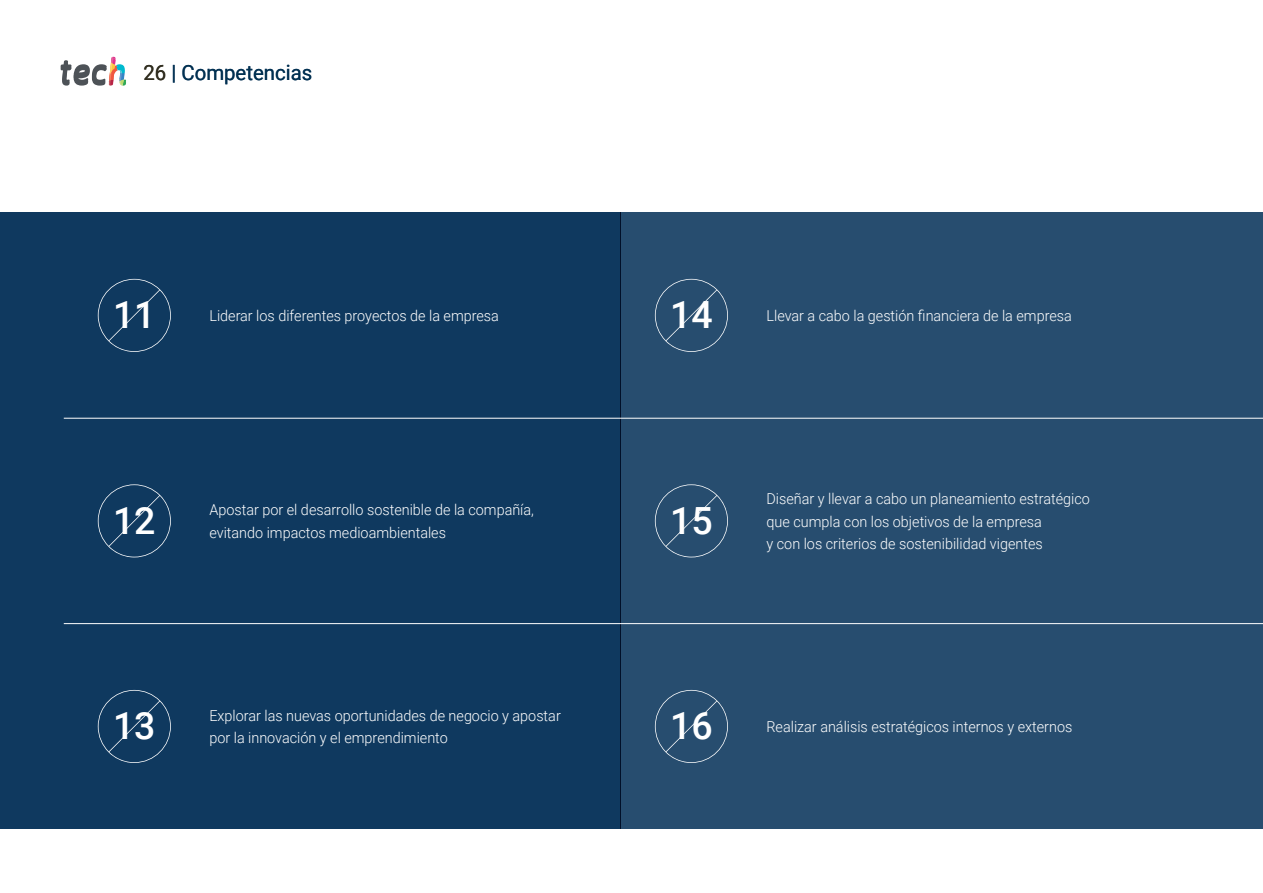
<style>
.page{position:relative;width:1263px;height:893px;background:#fff}
.page>*{position:absolute;margin:0;border:0;box-sizing:border-box;transform-origin:0 0}
.t1{font:500 37.5px "Roboto";color:#fff}
.t2{font:21px "Roboto";color:#013151}
.t3{font:300 15px/22.5px "Roboto";color:#fff;scale:.96 1}
.s1{color:#312e20}
</style>
<div class="page">
<div style="left:0;top:213px;width:621px;height:616px;background:#0f395f"></div>
<div style="left:621px;top:213px;width:642px;height:616px;background:#274d6f"></div>
<svg style="left:98px;top:484px;width:73px;height:73px"></svg>
<svg style="left:655px;top:484px;width:73px;height:73px"></svg>
<svg style="left:98px;top:279px;width:73px;height:73px"></svg>
<svg style="left:655px;top:279px;width:73px;height:73px"></svg>
<svg style="left:98px;top:690px;width:73px;height:73px"></svg>
<svg style="left:655px;top:690px;width:73px;height:73px"></svg>
<hr style="left:64px;top:418px;width:1199px;height:1px;background:#fff">
<hr style="left:64px;top:623px;width:1199px;height:1px;background:#fff">
<svg style="left:61px;top:57px;width:65px;height:29px"></svg>
<h2 class="t2" style="left:144px;top:57px;width:170px"><span class="s1">26</span> | Competencias</h2>
<h1 class="t1" style="left:113px;top:288px;width:44px">11</h1>
<p class="t3" style="left:209px;top:304px;width:303px">Liderar los diferentes proyectos de la empresa</p>
<h1 class="t1" style="left:670px;top:288px;width:44px">14</h1>
<p class="t3" style="left:766px;top:304px;width:320px">Llevar a cabo la gestión financiera de la empresa</p>
<h1 class="t1" style="left:113px;top:494px;width:44px">12</h1>
<p class="t3" style="left:209px;top:498px;width:340px">Apostar por el desarrollo sostenible de la compañía,</p>
<p class="t3" style="left:209px;top:521px;width:248px">evitando impactos medioambientales</p>
<h1 class="t1" style="left:113px;top:699px;width:44px">13</h1>
<p class="t3" style="left:209px;top:704px;width:368px">Explorar las nuevas oportunidades de negocio y apostar</p>
<p class="t3" style="left:209px;top:726px;width:250px">por la innovación y el emprendimiento</p>
<h1 class="t1" style="left:670px;top:494px;width:44px">15</h1>
<p class="t3" style="left:766px;top:487px;width:338px">Diseñar y llevar a cabo un planeamiento estratégico que cumpla con los objetivos de la empresa<br>y con los criterios de sostenibilidad vigentes</p>
<h1 class="t1" style="left:670px;top:699px;width:44px">16</h1>
<p class="t3" style="left:766px;top:715px;width:320px">Realizar análisis estratégicos internos y externos</p>
</div>
